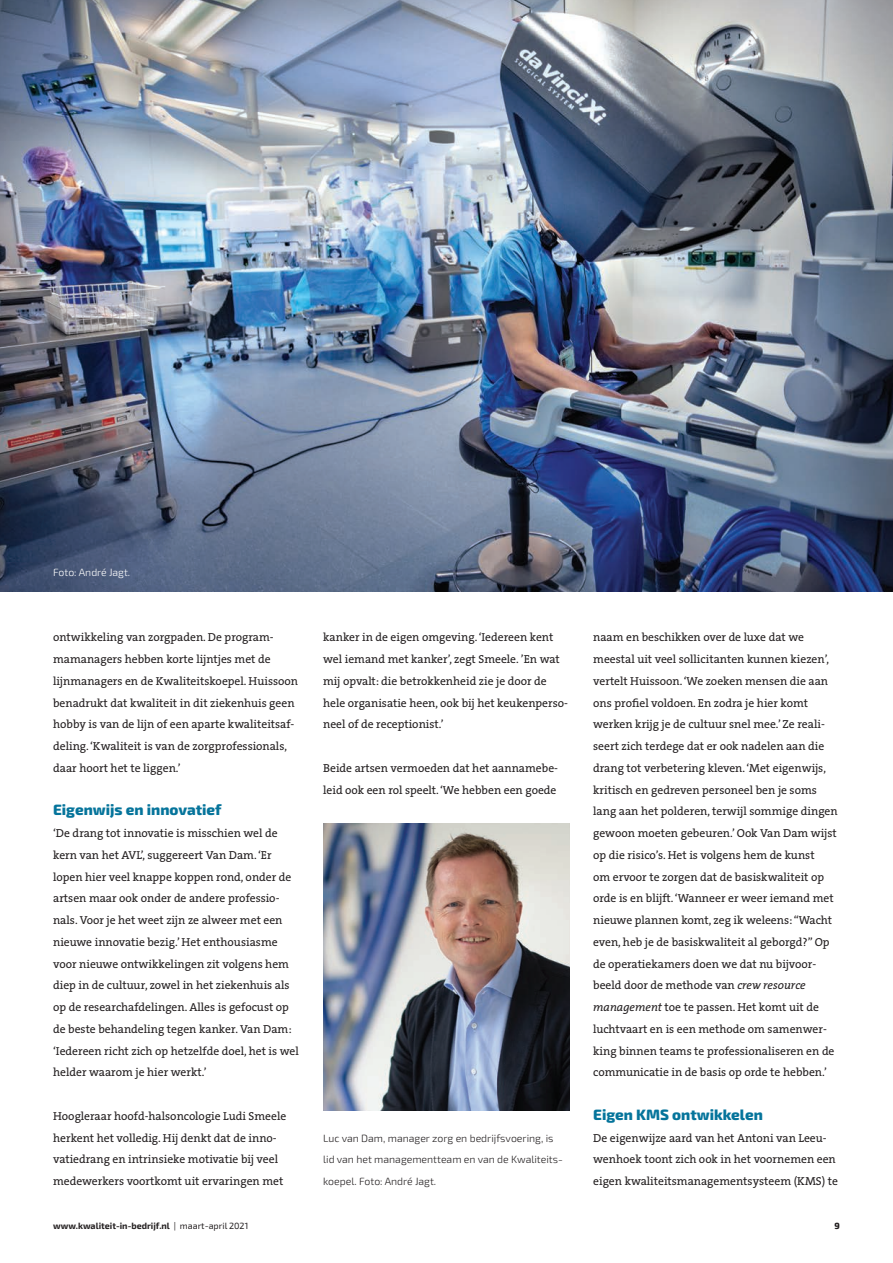
<style>
.page{position:relative;width:893px;height:1263px;background:#fff}
.page>*{position:absolute;margin:0;border:0;box-sizing:border-box;transform-origin:0 0}
.t1{font:800 15px "Exo 2.0";color:#05749b}
.t2{font:11.7px/21.8px "The Serif B W5 Plain";color:#231f20}
.t3{font:300 10.5px/21.8px "Exo 2.0";color:#231f20}
.t4{font:300 10.5px "Exo 2.0";color:#fff}
.t5{font:700 9px "Exo 2.0";color:#231f20}
.t6{font:800 9px "Exo 2.0";color:#231f20}
.s1{font-style:italic}
.s2{font-weight:400}
</style>
<div class="page">
<img style="left:0;top:0;width:893px;height:591px">
<img style="left:323px;top:824px;width:247px;height:287px">
<p class="t4" style="left:53px;top:566px;width:79px">Foto: André Jagt.</p>
<p class="t2" style="left:53px;top:626px;width:247px">ontwikkeling van zorgpaden. De program&shy;mamanagers hebben korte lĳntjes met de lĳnmanagers en de Kwaliteitskoepel. Huissoon benadrukt dat kwaliteit in dit ziekenhuis geen hobby is van de lĳn of een aparte kwaliteitsaf&shy;deling. ‘Kwaliteit is van de zorgprofessionals, daar hoort het te liggen.’</p>
<p class="t1" style="left:53px;top:801px;width:170px">Eigenwijs en innovatief</p>
<p class="t2" style="left:53px;top:822px;width:247px">‘De drang tot innovatie is misschien wel de kern van het AVL’, suggereert Van Dam. ‘Er lopen hier veel knappe koppen rond, onder de artsen maar ook onder de andere professio&shy;nals. Voor je het weet zĳn ze alweer met een nieuwe innovatie bezig.’ Het enthousiasme voor nieuwe ontwikkelingen zit volgens hem diep in de cultuur, zowel in het ziekenhuis als op de researchafdelingen. Alles is gefocust op de beste behandeling tegen kanker. Van Dam: ‘Iedereen richt zich op hetzelfde doel, het is wel helder waarom je hier werkt.’</p>
<p class="t2" style="left:53px;top:1105px;width:235px">Hoogleraar hoofd-halsoncologie Ludi Smeele herkent het volledig. Hĳ denkt dat de inno&shy;vatiedrang en intrinsieke motivatie bĳ veel medewerkers voortkomt uit ervaringen met</p>
<p class="t2" style="left:323px;top:626px;width:246px">kanker in de eigen omgeving. ‘Iedereen kent wel iemand met kanker’, zegt Smeele. ’En wat mĳ opvalt: die betrokkenheid zie je door de hele organisatie heen, ook bĳ het keukenperso&shy;neel of de receptionist.’</p>
<p class="t2" style="left:323px;top:757px;width:236px">Beide artsen vermoeden dat het aannamebe&shy;leid ook een rol speelt. ‘We hebben een goede</p>
<p class="t3" style="left:323px;top:1127px;width:241px">Luc van Dam, manager zorg en bedrijfsvoering, is lid van het managementteam en van de Kwaliteits&shy;koepel. Foto: André Jagt.</p>
<p class="t2" style="left:593px;top:626px;width:246px">naam en beschikken over de luxe dat we meestal uit veel sollicitanten kunnen kiezen’, vertelt Huissoon. ‘We zoeken mensen die aan ons profiel voldoen. En zodra je hier komt werken krĳg je de cultuur snel mee.’ Ze reali&shy;seert zich terdege dat er ook nadelen aan die drang tot verbetering kleven. ‘Met eigenwĳs, kritisch en gedreven personeel ben je soms lang aan het polderen, terwĳl sommige dingen gewoon moeten gebeuren.’ Ook Van Dam wĳst op die risico’s. Het is volgens hem de kunst<br>om ervoor te zorgen dat de basiskwaliteit op orde is en blĳft. ‘Wanneer er weer iemand met nieuwe plannen komt, zeg ik weleens: “Wacht even, heb je de basiskwaliteit al geborgd?” Op de operatiekamers doen we dat nu bĳvoor&shy;beeld door de methode van <span class="s1">crew resource management</span> toe te passen. Het komt uit de luchtvaart en is een methode om samenwer&shy;king binnen teams te professionaliseren en de communicatie in de basis op orde te hebben.’</p>
<p class="t1" style="left:593px;top:1105px;width:171px">Eigen KMS ontwikkelen</p>
<p class="t2" style="left:593px;top:1127px;width:246px">De eigenwĳze aard van het Antoni van Leeu&shy;wenhoek toont zich ook in het voornemen een eigen kwaliteitsmanagementsysteem (KMS) te</p>
<p class="t5" style="left:53px;top:1220px;width:197px">www.kwaliteit-in-bedrijf.nl <span class="s2">| maart-april 2021</span></p>
<p class="t6" style="left:834px;top:1220px;width:7px">9</p>
</div>
